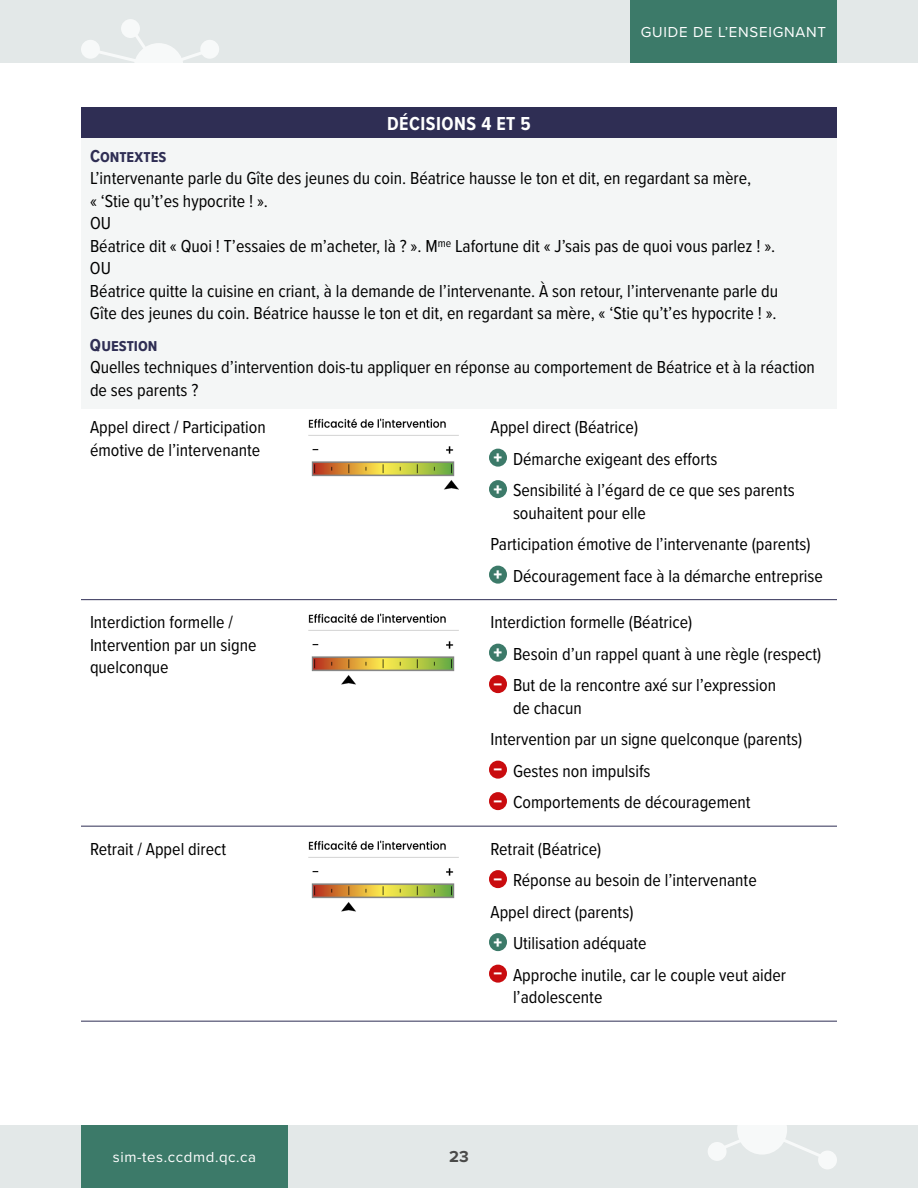
<style>
.page{position:relative;width:918px;height:1188px;background:#fff}
.page>*{position:absolute;margin:0;border:0;box-sizing:border-box;transform-origin:0 0}
.t1{font:700 19.5px "Proxima Nova Cond";letter-spacing:.025em;color:#fff}
.t2{font:900 19.5px/31.5px "Proxima Nova Cond";color:#fff}
.P3{font:18px/22.5px "Proxima Nova Cond";color:#000}
.P2{font:18px/22.5px "Proxima Nova Cond";color:#000}
.t3{font:700 18px "Proxima Nova Cond";color:#2f2e54}
.t4{font:700 16.5px "Proxima Nova";color:#4a4a49}
.t5{font:15px "Proxima Nova";letter-spacing:.05em;color:#fff}
</style>
<div class="page">
<div style="left:0;top:0;width:918px;height:63px;background:#e3e8e8"></div>
<div style="left:0;top:1125px;width:918px;height:63px;background:#e3e8e8"></div>
<div style="left:81px;top:1125px;width:207px;height:63px;background:#3c7a69"></div>
<div style="left:630px;top:0;width:207px;height:63px;background:#3c7a69"></div>
<div style="left:737px;top:1105px;width:50px;height:50px;background:#f7f9f9;border-radius:50%"></div>
<div style="left:818px;top:1151px;width:19px;height:18px;background:#f7f9f9;border-radius:50%"></div>
<div style="left:708px;top:1142px;width:19px;height:19px;background:#f7f9f9;border-radius:50%"></div>
<svg style="left:770px;top:1138px;width:50px;height:19px"></svg>
<svg style="left:720px;top:1134px;width:32px;height:19px"></svg>
<div style="left:134px;top:43px;width:50px;height:50px;background:#fff;border-radius:50%"></div>
<div style="left:200px;top:40px;width:19px;height:19px;background:#f7f9f9;border-radius:50%"></div>
<div style="left:121px;top:19px;width:19px;height:19px;background:#f7f9f9;border-radius:50%"></div>
<div style="left:81px;top:40px;width:19px;height:19px;background:#f7f9f9;border-radius:50%"></div>
<svg style="left:172px;top:47px;width:43px;height:15px"></svg>
<svg style="left:92px;top:25px;width:59px;height:38px"></svg>
<div style="left:81px;top:107px;width:756px;height:32px;background:#2f2e54"></div>
<div style="left:81px;top:138px;width:756px;height:36px;background:#f4f6f6"></div>
<div style="left:81px;top:161px;width:756px;height:58px;background:#f4f6f6"></div>
<div style="left:81px;top:206px;width:756px;height:36px;background:#f4f6f6"></div>
<div style="left:81px;top:228px;width:756px;height:36px;background:#f4f6f6"></div>
<div style="left:81px;top:251px;width:756px;height:36px;background:#f4f6f6"></div>
<div style="left:81px;top:273px;width:756px;height:59px;background:#f4f6f6"></div>
<div style="left:81px;top:327px;width:756px;height:36px;background:#f4f6f6"></div>
<div style="left:81px;top:350px;width:756px;height:58px;background:#f4f6f6"></div>
<hr style="left:81px;top:599px;width:756px;height:1px;background:#2f2e54">
<hr style="left:81px;top:826px;width:756px;height:1px;background:#2f2e54">
<hr style="left:81px;top:1021px;width:756px;height:1px;background:#2f2e54">
<img style="left:308px;top:418px;width:151px;height:72px">
<div style="left:489px;top:449px;width:18px;height:18px;background:#3c7a69;border-radius:50%"></div>
<div style="left:489px;top:480px;width:18px;height:18px;background:#3c7a69;border-radius:50%"></div>
<div style="left:489px;top:566px;width:18px;height:18px;background:#3c7a69;border-radius:50%"></div>
<img style="left:308px;top:613px;width:151px;height:72px">
<div style="left:489px;top:644px;width:18px;height:18px;background:#3c7a69;border-radius:50%"></div>
<div style="left:489px;top:675px;width:18px;height:18px;background:#c90c0f;border-radius:50%"></div>
<div style="left:489px;top:761px;width:18px;height:18px;background:#c90c0f;border-radius:50%"></div>
<div style="left:489px;top:792px;width:18px;height:18px;background:#c90c0f;border-radius:50%"></div>
<img style="left:308px;top:840px;width:151px;height:71px">
<div style="left:489px;top:870px;width:18px;height:18px;background:#c90c0f;border-radius:50%"></div>
<div style="left:489px;top:933px;width:18px;height:18px;background:#3c7a69;border-radius:50%"></div>
<div style="left:489px;top:965px;width:18px;height:18px;background:#c90c0f;border-radius:50%"></div>
<h5 class="t1" style="left:387px;top:109px;width:145px">DÉCISIONS 4 ET 5</h5>
<p class="t5" style="left:641px;top:20px;width:187px">GUIDE DE L’ENSEIGNANT</p>
<h6 class="t3" style="left:90px;top:142px;width:78px">Contextes</h6>
<p class="P3" style="left:90px;top:166px;width:663px">L’intervenante parle du Gîte des jeunes du coin. Béatrice hausse le ton et dit, en regardant sa mère, « ‘Stie qu’t’es hypocrite ! ».</p>
<p class="P3" style="left:90px;top:211px;width:23px">OU</p>
<p class="P3" style="left:90px;top:234px;width:687px">Béatrice dit « Quoi ! T’essaies de m’acheter, là ? ». M<sup>me</sup> Lafortune dit « J’sais pas de quoi vous parlez ! ».</p>
<p class="P3" style="left:90px;top:256px;width:23px">OU</p>
<p class="P3" style="left:90px;top:279px;width:690px">Béatrice quitte la cuisine en criant, à la demande de l’intervenante. À son retour, l’intervenante parle du<br>Gîte des jeunes du coin. Béatrice hausse le ton et dit, en regardant sa mère, « ‘Stie qu’t’es hypocrite ! ».</p>
<h6 class="t3" style="left:90px;top:331px;width:69px">Question</h6>
<p class="P3" style="left:90px;top:355px;width:727px">Quelles techniques d’intervention dois-tu appliquer en réponse au comportement de Béatrice et à la réaction de ses parents ?</p>
<p class="P2" style="left:90px;top:415px;width:177px">Appel direct / Participation émotive de l’intervenante</p>
<p class="P3" style="left:490px;top:415px;width:149px">Appel direct (Béatrice)</p>
<p class="P3" style="left:513px;top:447px;width:206px">Démarche exigeant des efforts</p>
<p class="P3" style="left:513px;top:478px;width:283px">Sensibilité à l’égard de ce que ses parents souhaitent pour elle</p>
<p class="P3" style="left:490px;top:532px;width:322px">Participation émotive de l’intervenante (parents)</p>
<p class="P3" style="left:513px;top:564px;width:311px">Découragement face à la démarche entreprise</p>
<p class="P2" style="left:90px;top:610px;width:168px">Interdiction formelle /<br>Intervention par un signe quelconque</p>
<p class="P3" style="left:490px;top:610px;width:203px">Interdiction formelle (Béatrice)</p>
<p class="t2" style="left:494px;top:442px;width:10px">+ +</p>
<p class="t2" style="left:494px;top:559px;width:10px">+</p>
<p class="P3" style="left:513px;top:642px;width:310px">Besoin d’un rappel quant à une règle (respect)</p>
<p class="P3" style="left:513px;top:673px;width:265px">But de la rencontre axé sur l’expression de chacun</p>
<p class="P3" style="left:490px;top:727px;width:313px">Intervention par un signe quelconque (parents)</p>
<p class="P3" style="left:513px;top:759px;width:139px">Gestes non impulsifs</p>
<p class="P3" style="left:513px;top:790px;width:239px">Comportements de découragement</p>
<p class="t2" style="left:494px;top:637px;width:10px">+ −</p>
<p class="t2" style="left:494px;top:754px;width:10px">− −</p>
<p class="P2" style="left:90px;top:837px;width:138px">Retrait / Appel direct</p>
<p class="P3" style="left:490px;top:837px;width:112px">Retrait (Béatrice)</p>
<p class="P3" style="left:513px;top:868px;width:245px">Réponse au besoin de l’intervenante</p>
<p class="P3" style="left:490px;top:900px;width:144px">Appel direct (parents)</p>
<p class="P3" style="left:513px;top:931px;width:135px">Utilisation adéquate</p>
<p class="P3" style="left:513px;top:963px;width:275px">Approche inutile, car le couple veut aider l’adolescente</p>
<p class="t2" style="left:494px;top:863px;width:10px">−</p>
<p class="t2" style="left:494px;top:926px;width:10px">+ −</p>
<p class="t5" style="left:113px;top:1145px;width:145px">sim-tes.ccdmd.qc.ca</p>
<p class="t4" style="left:449px;top:1144px;width:21px">23</p>
</div>
